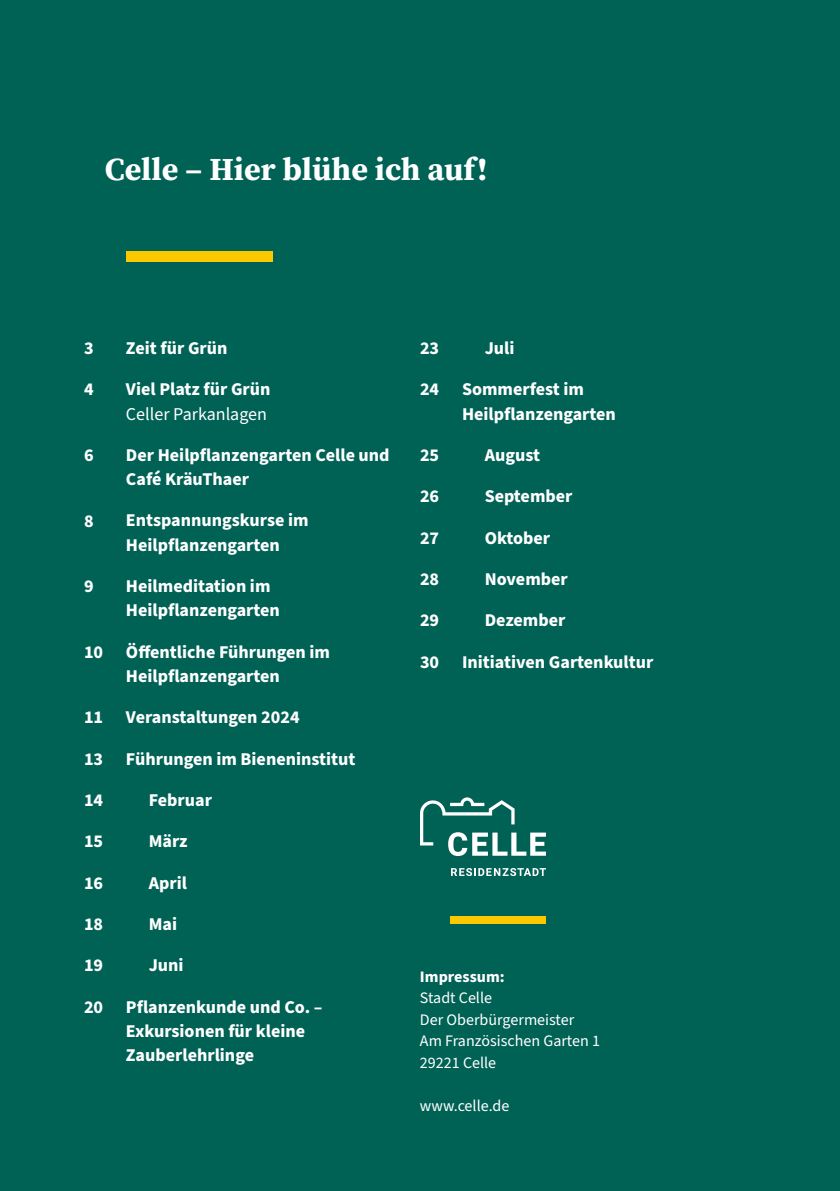
<style>
.page{position:relative;width:840px;height:1191px;background:#fff}
.page>*{position:absolute;margin:0;border:0;box-sizing:border-box;transform-origin:0 0}
.t1{font:700 32px "Source Serif Pro";color:#fff}
.t2{font:700 18px/24.4px "Source Sans Pro";color:#fff}
.t3{font:18px "Source Sans Pro";color:#fff}
.t4{font:16px/21.6px "Source Sans Pro";color:#fff}
.t5{font:700 16px "Source Sans Pro";color:#fff}
</style>
<div class="page">
<div style="left:0;top:0;width:839px;height:1191px;background:#006155"></div>
<div style="left:126px;top:252px;width:146px;height:10px;background:#fcc900"></div>
<div style="left:450px;top:916px;width:95px;height:7px;background:#fcc900"></div>
<svg style="left:420px;top:797px;width:125px;height:59px"></svg>
<svg style="left:451px;top:868px;width:94px;height:8px"></svg>
<h1 class="t1" style="left:105px;top:147px;width:384px">Celle – Hier blühe ich auf!</h1>
<p class="t2" style="left:84px;top:336px;width:11px">3</p>
<p class="t2" style="left:84px;top:377px;width:11px">4</p>
<p class="t2" style="left:84px;top:443px;width:11px">6</p>
<p class="t2" style="left:84px;top:509px;width:11px">8</p>
<p class="t2" style="left:84px;top:574px;width:11px">9</p>
<p class="t2" style="left:84px;top:640px;width:21px">10</p>
<p class="t2" style="left:84px;top:705px;width:21px">11</p>
<p class="t2" style="left:84px;top:747px;width:21px">13</p>
<p class="t2" style="left:84px;top:788px;width:21px">14</p>
<p class="t2" style="left:84px;top:829px;width:21px">15</p>
<p class="t2" style="left:84px;top:871px;width:21px">16</p>
<p class="t2" style="left:84px;top:912px;width:21px">18</p>
<p class="t2" style="left:84px;top:953px;width:21px">19</p>
<p class="t2" style="left:84px;top:995px;width:21px">20</p>
<p class="t2" style="left:126px;top:336px;width:103px">Zeit für Grün</p>
<p class="t2" style="left:126px;top:377px;width:146px">Viel Platz für Grün</p>
<p class="t3" style="left:126px;top:401px;width:142px">Celler Parkanlagen</p>
<p class="t2" style="left:126px;top:443px;width:265px">Der Heilpflanzengarten Celle und<br>Café KräuThaer</p>
<p class="t2" style="left:126px;top:509px;width:184px">Entspannungskurse im<br>Heilpflanzengarten</p>
<p class="t2" style="left:126px;top:574px;width:155px">Heilmeditation im<br>Heilpflanzengarten</p>
<p class="t2" style="left:126px;top:640px;width:205px">Öffentliche Führungen im<br>Heilpflanzengarten</p>
<p class="t2" style="left:126px;top:705px;width:175px">Veranstaltungen 2024</p>
<p class="t2" style="left:126px;top:747px;width:231px">Führungen im Bieneninstitut</p>
<p class="t2" style="left:149px;top:788px;width:65px">Februar</p>
<p class="t2" style="left:149px;top:829px;width:40px">März</p>
<p class="t2" style="left:149px;top:871px;width:40px">April</p>
<p class="t2" style="left:149px;top:912px;width:30px">Mai</p>
<p class="t2" style="left:149px;top:953px;width:36px">Juni</p>
<p class="t2" style="left:126px;top:995px;width:198px">Pflanzenkunde und Co. –<br>Exkursionen für kleine<br>Zauberlehrlinge</p>
<p class="t2" style="left:420px;top:336px;width:21px">23</p>
<p class="t2" style="left:420px;top:377px;width:21px">24</p>
<p class="t2" style="left:420px;top:443px;width:21px">25</p>
<p class="t2" style="left:420px;top:484px;width:21px">26</p>
<p class="t2" style="left:420px;top:526px;width:21px">27</p>
<p class="t2" style="left:420px;top:567px;width:21px">28</p>
<p class="t2" style="left:420px;top:608px;width:21px">29</p>
<p class="t2" style="left:420px;top:650px;width:21px">30</p>
<p class="t2" style="left:484px;top:336px;width:31px">Juli</p>
<p class="t2" style="left:461px;top:377px;width:155px">Sommerfest im<br>Heilpflanzengarten</p>
<p class="t2" style="left:484px;top:443px;width:57px">August</p>
<p class="t2" style="left:484px;top:484px;width:89px">September</p>
<p class="t2" style="left:484px;top:526px;width:67px">Oktober</p>
<p class="t2" style="left:484px;top:567px;width:85px">November</p>
<p class="t2" style="left:484px;top:608px;width:82px">Dezember</p>
<p class="t2" style="left:461px;top:650px;width:193px">Initiativen Gartenkultur</p>
<p class="t5" style="left:420px;top:965px;width:86px">Impressum:</p>
<p class="t4" style="left:420px;top:987px;width:181px">Stadt Celle<br>Der Oberbürgermeister<br>Am Französischen Garten 1<br>29221 Celle</p>
<p class="t4" style="left:420px;top:1095px;width:91px">www.celle.de</p>
</div>
